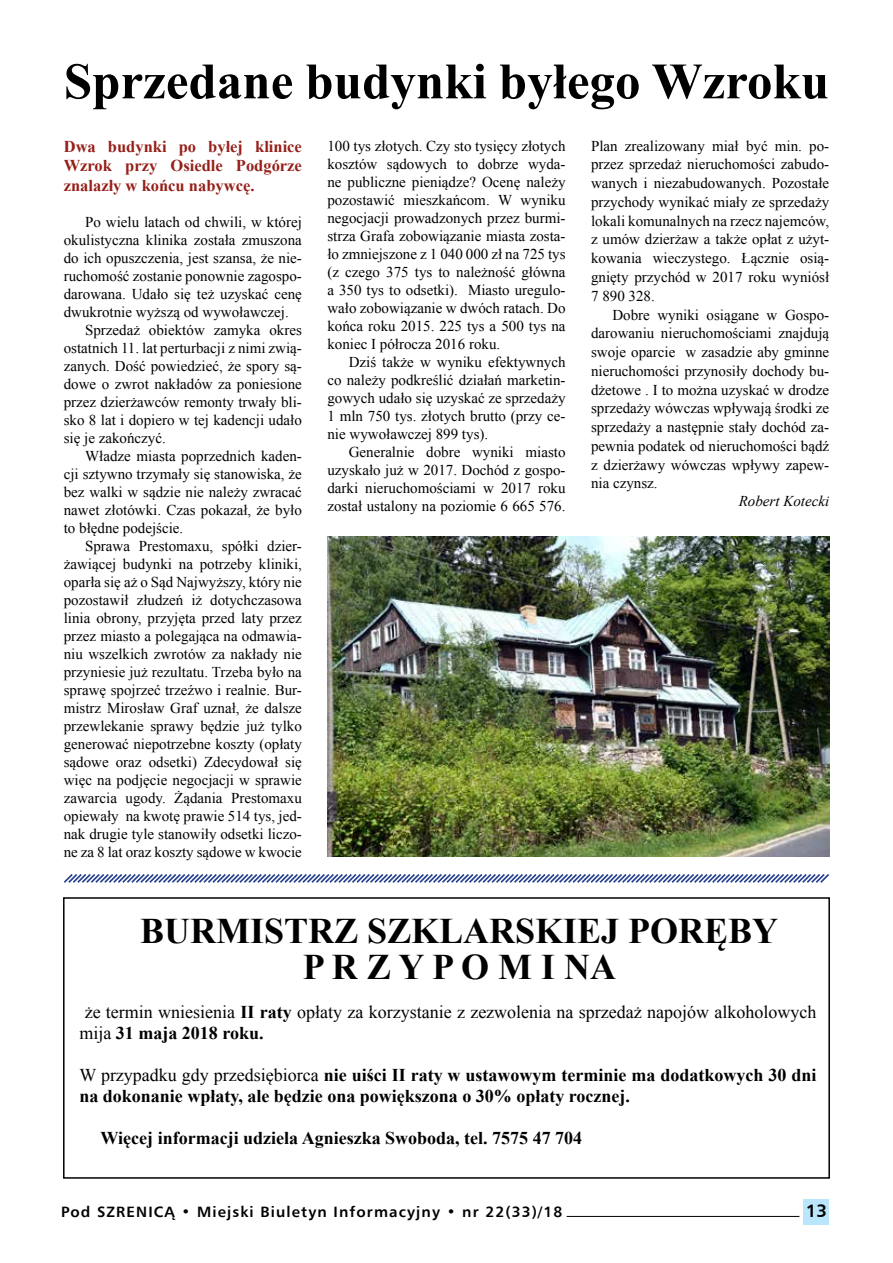
<style>
.page{position:relative;width:893px;height:1263px;background:#fff}
.page>*{position:absolute;margin:0;border:0;box-sizing:border-box;transform-origin:0 0}
.t1{font:700 51px "Times New Roman";color:#000}
.t2{font:700 36px/36px "Times New Roman";color:#000;text-align:center}
.t3{font:700 18px/21px "Times New Roman";color:#000}
.t4{font:18px/21px "Times New Roman";color:#000}
.t5{font:700 18px "Humnst 777 EU";color:#000}
.t6{font:700 16.5px/19.5px "Times New Roman";color:#951f19;text-align:justify}
.t7{font:15px/18px "Times New Roman";color:#000;text-align:justify}
.t8{font:700 15px "Humnst 777 EU";letter-spacing:.075em;color:#000}
.t9{font:italic 15px "Times New Roman";color:#000}
.s1{font-weight:700}
.s2{font-weight:400}
</style>
<div class="page">
<div style="left:804px;top:1199px;width:25px;height:26px;background:#b9e6fa"></div>
<hr style="left:567px;top:1216px;width:232px;height:1px;background:#000">
<svg style="left:63px;top:874px;width:766px;height:9px"></svg>
<img style="left:327px;top:536px;width:502px;height:321px">
<div style="left:63px;top:897px;width:767px;height:282px;border:2px solid #000"></div>
<h1 class="t1" style="left:64px;top:46px;width:767px">Sprzedane budynki byłego Wzroku</h1>
<p class="t6" style="left:64px;top:136px;width:240px">Dwa budynki po byłej klinice Wzrok przy Osiedle Podgórze znalazły w końcu nabywcę.</p>
<p class="t7" style="left:85px;top:212px;width:218px">Po wielu latach od chwili, w której</p>
<p class="t7" style="left:64px;top:230px;width:240px">okulistyczna klinika została zmuszona</p>
<p class="t7" style="left:64px;top:248px;width:240px">do ich opuszczenia, jest szansa, że nie-</p>
<p class="t7" style="left:64px;top:266px;width:240px">ruchomość zostanie ponownie zagospo-</p>
<p class="t7" style="left:64px;top:284px;width:240px">darowana. Udało się też uzyskać cenę</p>
<p class="t7" style="left:64px;top:302px;width:226px">dwukrotnie wyższą od wywoławczej.</p>
<p class="t7" style="left:85px;top:320px;width:218px">Sprzedaż obiektów zamyka okres</p>
<p class="t7" style="left:64px;top:338px;width:240px">ostatnich 11. lat perturbacji z nimi zwią-</p>
<p class="t7" style="left:64px;top:356px;width:240px">zanych. Dość powiedzieć, że spory są-</p>
<p class="t7" style="left:64px;top:374px;width:240px">dowe o zwrot nakładów za poniesione</p>
<p class="t7" style="left:64px;top:392px;width:240px">przez dzierżawców remonty trwały bli-</p>
<p class="t7" style="left:64px;top:410px;width:240px">sko 8 lat i dopiero w tej kadencji udało</p>
<p class="t7" style="left:64px;top:428px;width:104px">się je zakończyć.</p>
<p class="t7" style="left:85px;top:446px;width:218px">Władze miasta poprzednich kaden-</p>
<p class="t7" style="left:64px;top:464px;width:240px">cji sztywno trzymały się stanowiska, że</p>
<p class="t7" style="left:64px;top:482px;width:240px">bez walki w sądzie nie należy zwracać</p>
<p class="t7" style="left:64px;top:500px;width:240px">nawet złotówki. Czas pokazał, że było</p>
<p class="t7" style="left:64px;top:518px;width:121px">to błędne podejście.</p>
<p class="t7" style="left:85px;top:536px;width:218px">Sprawa Prestomaxu, spółki dzier-</p>
<p class="t7" style="left:64px;top:554px;width:240px">żawiącej budynki na potrzeby kliniki,</p>
<p class="t7" style="left:64px;top:572px;width:240px">oparła się aż o Sąd Najwyższy, który nie</p>
<p class="t7" style="left:64px;top:590px;width:240px">pozostawił złudzeń iż dotychczasowa</p>
<p class="t7" style="left:64px;top:608px;width:240px">linia obrony, przyjęta przed laty przez</p>
<p class="t7" style="left:64px;top:626px;width:240px">przez miasto a polegająca na odmawia-</p>
<p class="t7" style="left:64px;top:644px;width:240px">niu wszelkich zwrotów za nakłady nie</p>
<p class="t7" style="left:64px;top:662px;width:240px">przyniesie już rezultatu. Trzeba było na</p>
<p class="t7" style="left:64px;top:680px;width:240px">sprawę spojrzeć trzeźwo i realnie. Bur-</p>
<p class="t7" style="left:64px;top:698px;width:240px">mistrz Mirosław Graf uznał, że dalsze</p>
<p class="t7" style="left:64px;top:716px;width:240px">przewlekanie sprawy będzie już tylko</p>
<p class="t7" style="left:64px;top:734px;width:240px">generować niepotrzebne koszty (opłaty</p>
<p class="t7" style="left:64px;top:752px;width:240px">sądowe oraz odsetki) Zdecydował się</p>
<p class="t7" style="left:64px;top:770px;width:240px">więc na podjęcie negocjacji w sprawie</p>
<p class="t7" style="left:64px;top:788px;width:240px">zawarcia ugody. Żądania Prestomaxu</p>
<p class="t7" style="left:64px;top:806px;width:240px">opiewały na kwotę prawie 514 tys, jed-</p>
<p class="t7" style="left:64px;top:824px;width:240px">nak drugie tyle stanowiły odsetki liczo-</p>
<p class="t7" style="left:64px;top:842px;width:240px">ne za 8 lat oraz koszty sądowe w kwocie</p>
<p class="t7" style="left:327px;top:136px;width:240px">100 tys złotych. Czy sto tysięcy złotych kosztów sądowych to dobrze wyda&shy;ne publiczne pieniądze? Ocenę należy pozostawić mieszkańcom. W wyniku negocjacji prowadzonych przez burmi&shy;strza Grafa zobowiązanie miasta zosta&shy;ło zmniejszone z 1 040 000 zł na 725 tys (z czego 375 tys to należność główna a 350 tys to odsetki). Miasto uregulo&shy;wało zobowiązanie w dwóch ratach. Do końca roku 2015. 225 tys a 500 tys na koniec I półrocza 2016 roku.</p>
<p class="t7" style="left:327px;top:352px;width:240px;text-indent:21px">Dziś także w wyniku efektywnych co należy podkreślić działań marketin&shy;gowych udało się uzyskać ze sprzedaży 1 mln 750 tys. złotych brutto (przy ce&shy;nie wywoławczej 899 tys).</p>
<p class="t7" style="left:327px;top:442px;width:240px;text-indent:21px">Generalnie dobre wyniki miasto uzyskało już w 2017. Dochód z gospo&shy;darki nieruchomościami w 2017 roku został ustalony na poziomie 6 665 576.</p>
<p class="t7" style="left:591px;top:136px;width:240px;line-height:18.8px">Plan zrealizowany miał być min. po&shy;przez sprzedaż nieruchomości zabudo&shy;wanych i niezabudowanych. Pozostałe przychody wynikać miały ze sprzedaży lokali komunalnych na rzecz najemców, z umów dzierżaw a także opłat z użyt&shy;kowania wieczystego. Łącznie osią&shy;gnięty przychód w 2017 roku wyniósł 7 890 328.</p>
<p class="t7" style="left:591px;top:305px;width:240px;line-height:18.8px;text-indent:21px">Dobre wyniki osiągane w Gospo&shy;darowaniu nieruchomościami znajdują swoje oparcie w zasadzie aby gminne nieruchomości przynosiły dochody bu&shy;dżetowe . I to można uzyskać w drodze sprzedaży wówczas wpływają środki ze sprzedaży a następnie stały dochód za&shy;pewnia podatek od nieruchomości bądź z dzierżawy wówczas wpływy zapew&shy;nia czynsz.</p>
<p class="t9" style="left:739px;top:491px;width:92px">Robert Kotecki</p>
<h2 class="t2" style="left:140px;top:912px;width:640px">BURMISTRZ SZKLARSKIEJ PORĘBY<br>P R Z Y P O M I NA</h2>
<p class="t4" style="left:79px;top:1001px;width:739px">że termin wniesienia <span class="s1">II raty</span> opłaty za korzystanie z zezwolenia na sprzedaż napojów alkoholowych mija <span class="s1">31 maja 2018 roku.</span></p>
<p class="t3" style="left:79px;top:1064px;width:738px"><span class="s2">W przypadku gdy przedsiębiorca</span> nie uiści II raty w ustawowym terminie ma dodatkowych 30 dni na dokonanie wpłaty, ale będzie ona powiększona o 30% opłaty rocznej.</p>
<p class="t3" style="left:101px;top:1127px;width:483px">Więcej informacji udziela Agnieszka Swoboda, tel. 7575 47 704</p>
<p class="t8" style="left:61px;top:1202px;width:503px">Pod SZRENICĄ • Miejski Biuletyn Informacyjny • nr 22(33)/18</p>
<p class="t5" style="left:806px;top:1199px;width:23px">13</p>
</div>
